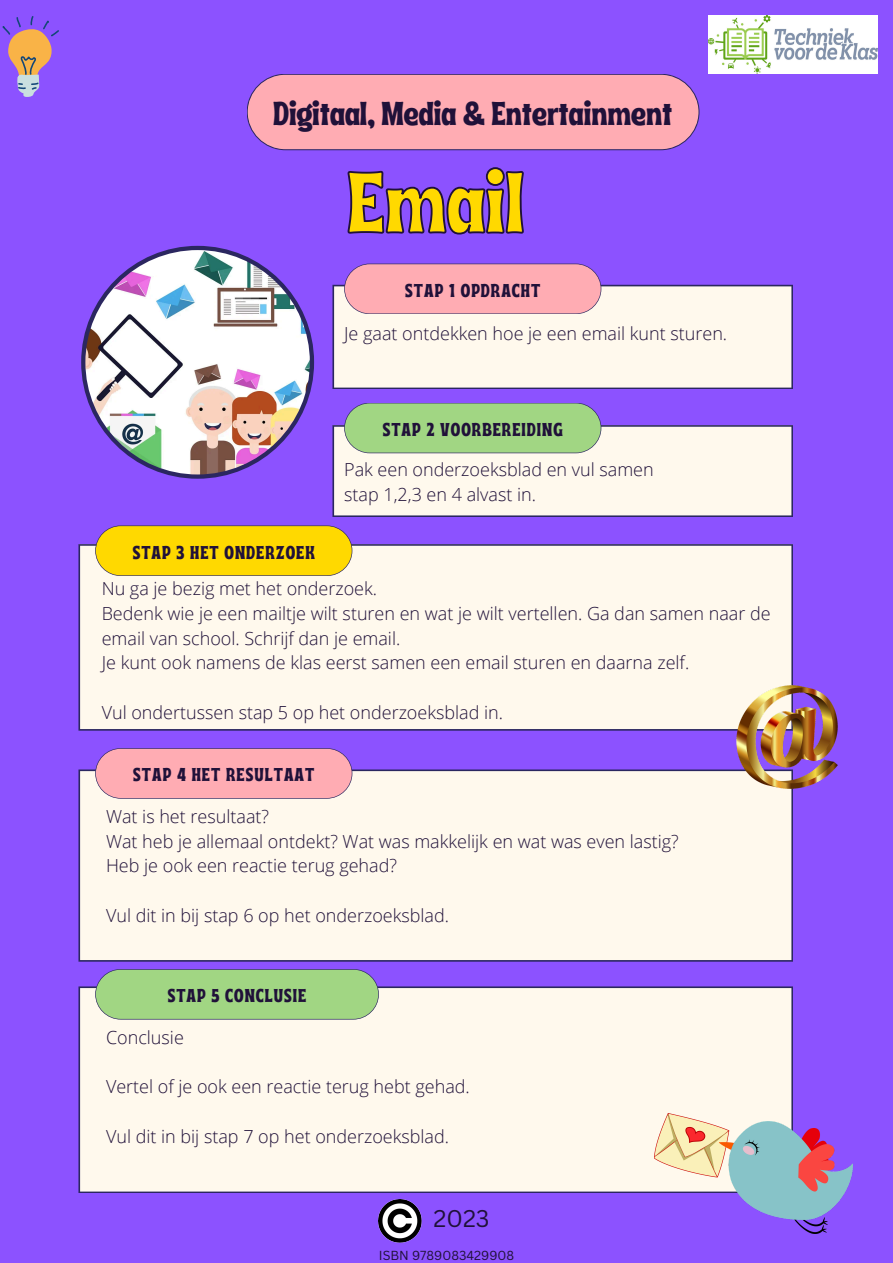
<style>
.page{position:relative;width:893px;height:1263px;background:#8c52ff}
.page>*{position:absolute;margin:0;border:0;box-sizing:border-box;transform-origin:0 0}
.t1{font:86.1px "Ayr Tropika Island Int";color:#ffd900}
.t2{font:33.08px "Ayr Tropika Island Int";color:#201139}
.t3{font:23.55px "Canva Sans";color:#201139}
.t4{font:18.6px "Ayr Tropika Island Int";letter-spacing:.055em;color:#201139}
.t5{font:300 18px/24.8px "Open Sans";color:#201139}
.t6{font:12.75px "Canva Sans";color:#201139}
</style>
<div class="page">
<div style="left:332px;top:285px;width:461px;height:104px;background:#fff9ed"></div>
<div style="left:78px;top:986px;width:715px;height:207px;background:#fff9ed"></div>
<div style="left:78px;top:769px;width:715px;height:193px;background:#fff9ed"></div>
<div style="left:78px;top:544px;width:715px;height:187px;background:#fff9ed"></div>
<svg style="left:95px;top:525px;width:257px;height:51px;background:#f5d00f"></svg>
<svg style="left:344px;top:264px;width:257px;height:50px;background:#f8a9b4"></svg>
<svg style="left:332px;top:403px;width:461px;height:114px;background:#d8dbd1"></svg>
<svg style="left:95px;top:748px;width:257px;height:51px;background:#f6a8b4"></svg>
<svg style="left:95px;top:969px;width:284px;height:50px;background:#a0d087"></svg>
<svg style="left:81px;top:246px;width:233px;height:233px"></svg>
<svg style="left:347px;top:167px;width:177px;height:68px"></svg>
<div style="left:247px;top:74px;width:452px;height:76px;background:#ffacb3"></div>
<svg style="left:2px;top:16px;width:57px;height:81px"></svg>
<img style="left:709px;top:16px;width:168px;height:58px">
<img style="left:379px;top:1199px;width:43px;height:43px">
<img style="left:729px;top:675px;width:109px;height:123px">
<img style="left:654px;top:1114px;width:199px;height:119px">
<h5 class="t2" style="left:273px;top:82px;width:401px">Digitaal, Media &amp; Entertainment</h5>
<h1 class="t1" style="left:347px;top:121px;width:179px">Email</h1>
<p class="t4" style="left:405px;top:273px;width:137px">STAP 1 OPDRACHT</p>
<p class="t5" style="left:344px;top:321px;width:384px">Je gaat ontdekken hoe je een email kunt sturen.</p>
<h2 class="t4" style="left:383px;top:412px;width:182px">STAP 2 VOORBEREIDING</h2>
<p class="t4" style="left:133px;top:535px;width:184px">STAP 3 HET ONDERZOEK</p>
<h5 class="t5" style="left:344px;top:457px;width:311px">Pak een onderzoeksblad en vul samen stap 1,2,3 en 4 alvast in.</h5>
<h4 class="t5" style="left:102px;top:576px;width:670px">Nu ga je bezig met het onderzoek.<br>Bedenk wie je een mailtje wilt sturen en wat je wilt vertellen. Ga dan samen naar de email van school. Schrijf dan je email.<br>Je kunt ook namens de klas eerst samen een email sturen en daarna zelf.</h4>
<h5 class="t5" style="left:102px;top:700px;width:403px">Vul ondertussen stap 5 op het onderzoeksblad in.</h5>
<p class="t4" style="left:133px;top:757px;width:182px">STAP 4 HET RESULTAAT</p>
<h5 class="t5" style="left:106px;top:803px;width:574px">Wat is het resultaat?<br>Wat heb je allemaal ontdekt? Wat was makkelijk en wat was even lastig?<br>Heb je ook een reactie terug gehad?</h5>
<p class="t5" style="left:106px;top:902px;width:344px">Vul dit in bij stap 6 op het onderzoeksblad.</p>
<h4 class="t4" style="left:168px;top:978px;width:140px">STAP 5 CONCLUSIE</h4>
<h4 class="t5" style="left:106px;top:1024px;width:79px">Conclusie</h4>
<h5 class="t5" style="left:106px;top:1074px;width:365px">Vertel of je ook een reactie terug hebt gehad.</h5>
<h5 class="t5" style="left:106px;top:1123px;width:344px">Vul dit in bij stap 7 op het onderzoeksblad.</h5>
<h4 class="t3" style="left:433px;top:1202px;width:57px">2023</h4>
<h3 class="t6" style="left:379px;top:1246px;width:137px">ISBN 9789083429908</h3>
</div>
